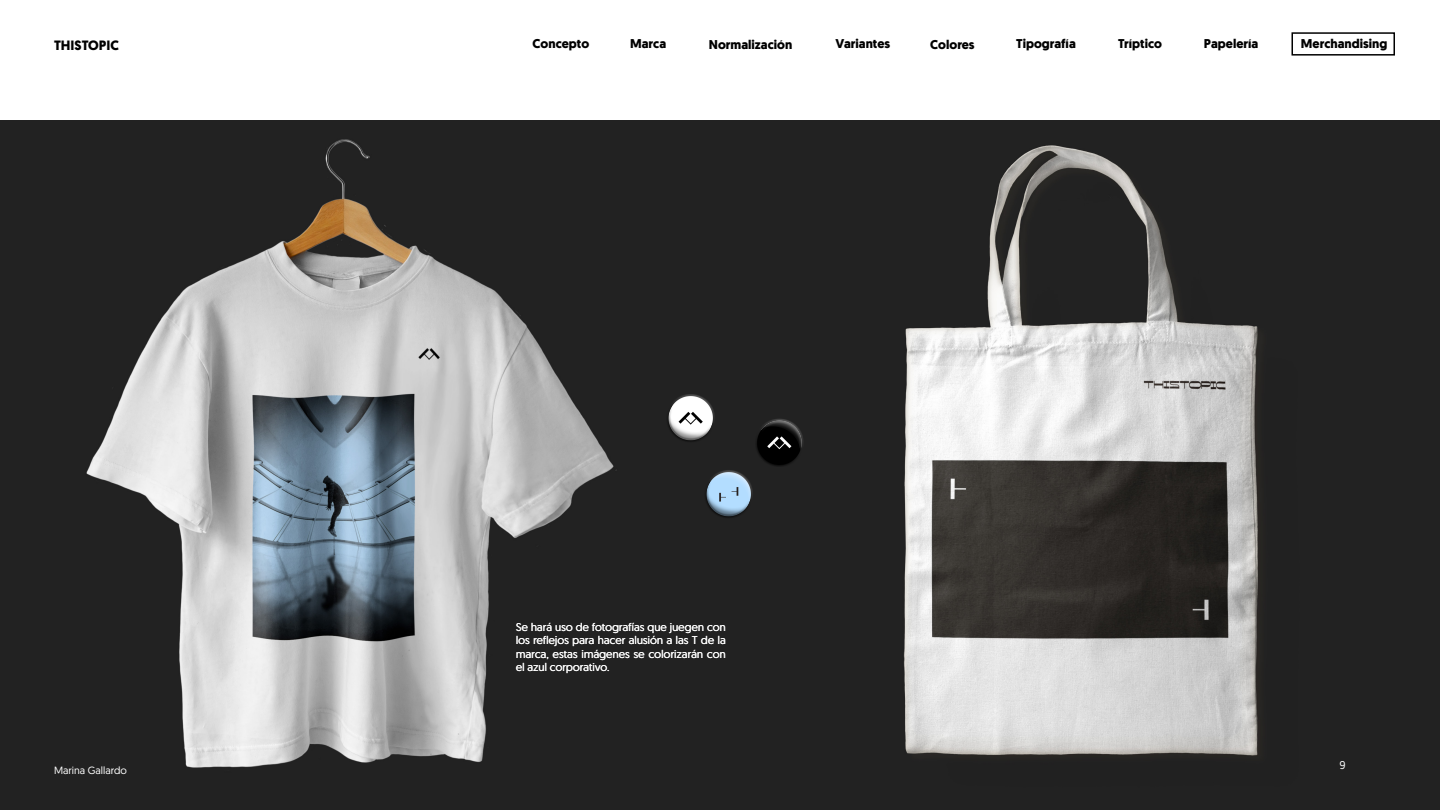
<style>
.page{position:relative;width:1440px;height:810px;background:#fff}
.page>*{position:absolute;margin:0;border:0;box-sizing:border-box;transform-origin:0 0}
.t1{font:700 13.5px "Geomanist";color:#000}
.t2{font:700 12.75px "Geomanist";color:#000}
.t3{font:11.25px/13.5px "Geomanist";color:#fff;text-align:justify}
.t4{font:10.5px "Geomanist";color:#fff}
</style>
<div class="page">
<img style="left:0;top:120px;width:1440px;height:690px">
<img style="left:603px;top:324px;width:246px;height:246px">
<div style="left:1292px;top:32px;width:103px;height:24px;border:2px solid #000"></div>
<p class="t1" style="left:54px;top:36px;width:66px">THISTOPIC</p>
<p class="t2" style="left:533px;top:35px;width:58px">Concepto</p>
<p class="t2" style="left:630px;top:35px;width:38px">Marca</p>
<p class="t2" style="left:709px;top:36px;width:85px">Normalización</p>
<p class="t2" style="left:836px;top:35px;width:56px">Variantes</p>
<p class="t2" style="left:930px;top:36px;width:46px">Colores</p>
<p class="t2" style="left:1016px;top:35px;width:61px">Tipografía</p>
<p class="t2" style="left:1118px;top:35px;width:45px">Tríptico</p>
<p class="t2" style="left:1204px;top:35px;width:56px">Papelería</p>
<p class="t2" style="left:1301px;top:35px;width:88px">Merchandising</p>
<p class="t4" style="left:54px;top:763px;width:75px">Marina Gallardo</p>
<p class="t3" style="left:516px;top:620px;width:211px">Se hará uso de fotografías que juegen con los reflejos para hacer alusión a las T de la marca, estas imágenes se colorizarán con el azul corporativo.</p>
<p class="t3" style="left:1340px;top:758px;width:8px">9</p>
</div>
